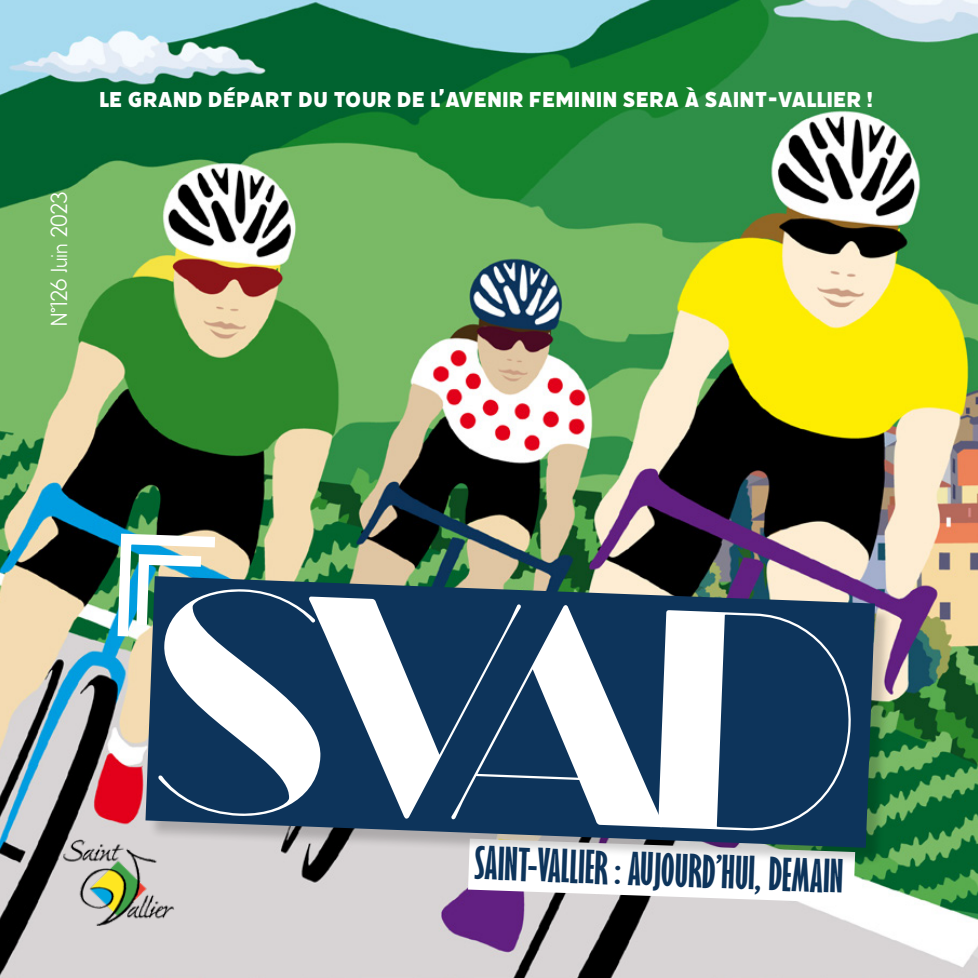
<style>
.page{position:relative;width:978px;height:978px;background:#fff}
.page>*{position:absolute;margin:0;border:0;box-sizing:border-box;transform-origin:0 0}
.t1{font:289.5px "Broadacre Hairline 3";color:#fff}
.t2{font:700 extra-condensed 42px "Gill Sans";color:#0d345b}
.t3{font:24px "Filicudi Solid";color:#fff}
.t4{font:22.5px "Fundamental Brigade Scvhlank";color:#fff}
</style>
<div class="page">
<img style="left:0;top:0;width:978px;height:978px">
<img style="left:112px;top:528px;width:114px;height:119px">
<svg style="left:468px;top:866px;width:387px;height:37px"></svg>
<div style="left:148px;top:579px;width:745px;height:287px;background:#000;opacity:.2"></div>
<svg style="left:145px;top:576px;width:730px;height:272px;fill:#0d345b"></svg>
<img style="left:61px;top:837px;width:115px;height:91px">
<p class="t3" style="left:99px;top:85px;width:776px">LE GRAND DÉPART DU TOUR DE L’AVENIR FEMININ SERA À SAINT-VALLIER !</p>
<p class="t4" style="left:46px;top:326px;width:136px;rotate:-90deg">N°126 Juin 2023</p>
<h1 class="t1" style="left:156px;top:529px;width:714px;rotate:2deg">SVAD</h1>
<h2 class="t2" style="left:476px;top:838px;width:370px;rotate:2deg">SAINT-VALLIER : AUJOURD’HUI, DEMAIN</h2>
</div>
